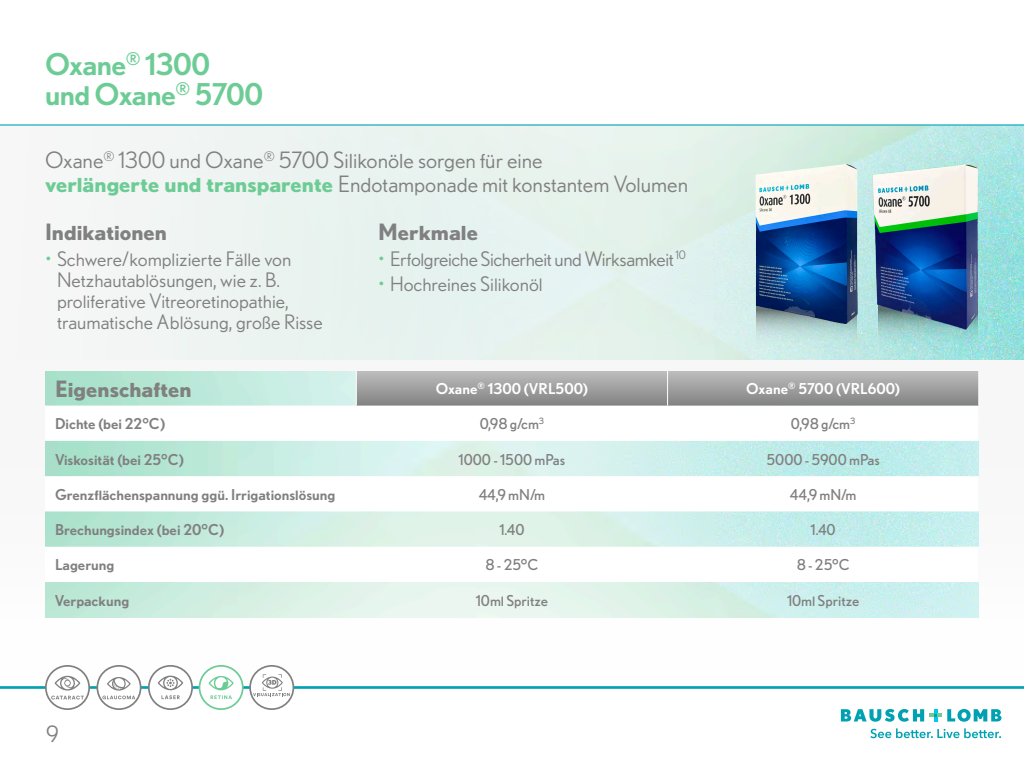
<style>
.page{position:relative;width:1024px;height:768px;background:#fff}
.page>*{position:absolute;margin:0;border:0;box-sizing:border-box;transform-origin:0 0}
.t1{font:500 30px/30.4px "Nobel BL";letter-spacing:-.02em;color:#6dcc95}
.t2{font:22.5px/24px "Nobel BL";color:#808080}
.t3{font:700 22.5px "Nobel BL";color:#808080}
.t4{font:20px/21px "Nobel BL";color:#808080}
.t5{font:20px "Nobel BL";letter-spacing:-.02em;color:#808080}
.t6{font:500 15px "Nobel BL";color:#808080}
.t7{font:15px "Nobel BL";color:#808080}
.t8{font:500 15px "Nobel BL";color:#fff}
.s1{font-weight:700;color:#6dcc95}
.s2{color:#6dcc95}
</style>
<div class="page">
<svg style="left:45px;top:371px;width:934px;height:247px;background:#d0eee4"></svg>
<img style="left:82px;top:126px;width:942px;height:234px">
<hr style="left:0;top:124px;width:1024px;height:2px;background:#00a1b2">
<svg style="left:45px;top:406px;width:934px;height:176px"></svg>
<svg style="left:757px;top:334px;width:100px;height:26px;background:#c7e9e6"></svg>
<img style="left:698px;top:151px;width:172px;height:183px">
<svg style="left:878px;top:334px;width:100px;height:26px;background:#a5e1dd"></svg>
<img style="left:870px;top:151px;width:115px;height:183px">
<svg style="left:357px;top:371px;width:622px;height:35px;background:#a0a0a0"></svg>
<hr style="left:356px;top:371px;width:1px;height:35px;background:#fff">
<hr style="left:667px;top:371px;width:1px;height:35px;background:#fff">
<svg style="left:841px;top:709px;width:83px;height:13px"></svg>
<svg style="left:930px;top:709px;width:71px;height:13px"></svg>
<svg style="left:870px;top:728px;width:131px;height:10px"></svg>
<hr style="left:0;top:686px;width:1024px;height:3px;background:#00a1b2">
<div style="left:199px;top:666px;width:44px;height:43px;background:#fff;border-radius:50%"></div>
<div style="left:199px;top:665px;width:45px;height:45px;border:2px solid #6dcc95;border-radius:50%"></div>
<svg style="left:209px;top:676px;width:25px;height:23px"></svg>
<svg style="left:97px;top:666px;width:44px;height:43px"></svg>
<div style="left:96px;top:665px;width:45px;height:45px;border:2px solid #808080;border-radius:50%"></div>
<svg style="left:102px;top:677px;width:33px;height:22px"></svg>
<svg style="left:46px;top:666px;width:43px;height:43px"></svg>
<div style="left:45px;top:665px;width:45px;height:45px;border:2px solid #808080;border-radius:50%"></div>
<svg style="left:51px;top:676px;width:33px;height:24px"></svg>
<div style="left:149px;top:666px;width:43px;height:43px;background:#fff;border-radius:50%"></div>
<div style="left:148px;top:665px;width:45px;height:45px;border:2px solid #808080;border-radius:50%"></div>
<svg style="left:158px;top:676px;width:25px;height:23px"></svg>
<div style="left:250px;top:666px;width:43px;height:43px;background:#fff;border-radius:50%"></div>
<div style="left:249px;top:665px;width:45px;height:45px;border:2px solid #808080;border-radius:50%"></div>
<svg style="left:253px;top:674px;width:37px;height:22px"></svg>
<h1 class="t1" style="left:45px;top:48px;width:220px">Oxane<sup>®</sup> 1300<br>und Oxane<sup>®</sup> 5700</h1>
<p class="t2" style="left:45px;top:148px;width:645px">Oxane<sup>®</sup> 1300 und Oxane<sup>®</sup> 5700 Silikonöle sorgen für eine<br><span class="s1">verlängerte und transparente</span> Endotamponade mit konstantem Volumen</p>
<p class="t3" style="left:45px;top:218px;width:123px">Indikationen</p>
<p class="t4" style="left:57px;top:248px;width:267px;text-indent:-12px"><span class="s2">•</span> Schwere/komplizierte Fälle von Netzhautablösungen, wie z. B. proliferative Vitreoretinopathie, traumatische Ablösung, große Risse</p>
<p class="t3" style="left:378px;top:218px;width:102px">Merkmale</p>
<p class="t5" style="left:378px;top:247px;width:310px"><span class="s2">•</span> Erfolgreiche Sicherheit und Wirksamkeit <sup>10</sup></p>
<p class="t4" style="left:378px;top:273px;width:166px"><span class="s2">•</span> Hochreines Silikonöl</p>
<p class="t3" style="left:55px;top:376px;width:138px">Eigenschaften</p>
<p class="t8" style="left:436px;top:380px;width:154px">Oxane<sup>®</sup> 1300 (VRL500)</p>
<p class="t8" style="left:746px;top:380px;width:155px">Oxane<sup>®</sup> 5700 (VRL600)</p>
<p class="t6" style="left:55px;top:415px;width:112px">Dichte (bei 22°C)</p>
<p class="t7" style="left:480px;top:415px;width:66px">0,98 g/cm<sup>3</sup></p>
<p class="t7" style="left:791px;top:415px;width:66px">0,98 g/cm<sup>3</sup></p>
<p class="t6" style="left:55px;top:450px;width:131px">Viskosität (bei 25°C)</p>
<p class="t7" style="left:459px;top:450px;width:108px">1000 - 1500 mPas</p>
<p class="t7" style="left:766px;top:450px;width:115px">5000 - 5900 mPas</p>
<p class="t6" style="left:55px;top:486px;width:282px">Grenzflächenspannung ggü. Irrigationslösung</p>
<p class="t7" style="left:479px;top:486px;width:68px">44,9 mN/m</p>
<p class="t7" style="left:790px;top:486px;width:68px">44,9 mN/m</p>
<p class="t6" style="left:55px;top:521px;width:171px">Brechungsindex (bei 20°C)</p>
<p class="t7" style="left:499px;top:521px;width:27px">1.40</p>
<p class="t7" style="left:811px;top:521px;width:27px">1.40</p>
<p class="t6" style="left:55px;top:556px;width:61px">Lagerung</p>
<p class="t7" style="left:485px;top:556px;width:54px">8 - 25°C</p>
<p class="t7" style="left:797px;top:556px;width:54px">8 - 25°C</p>
<p class="t6" style="left:55px;top:591px;width:76px">Verpackung</p>
<p class="t7" style="left:476px;top:592px;width:74px">10ml Spritze</p>
<p class="t7" style="left:787px;top:592px;width:74px">10ml Spritze</p>
<p class="t2" style="left:46px;top:721px;width:14px">9</p>
</div>
